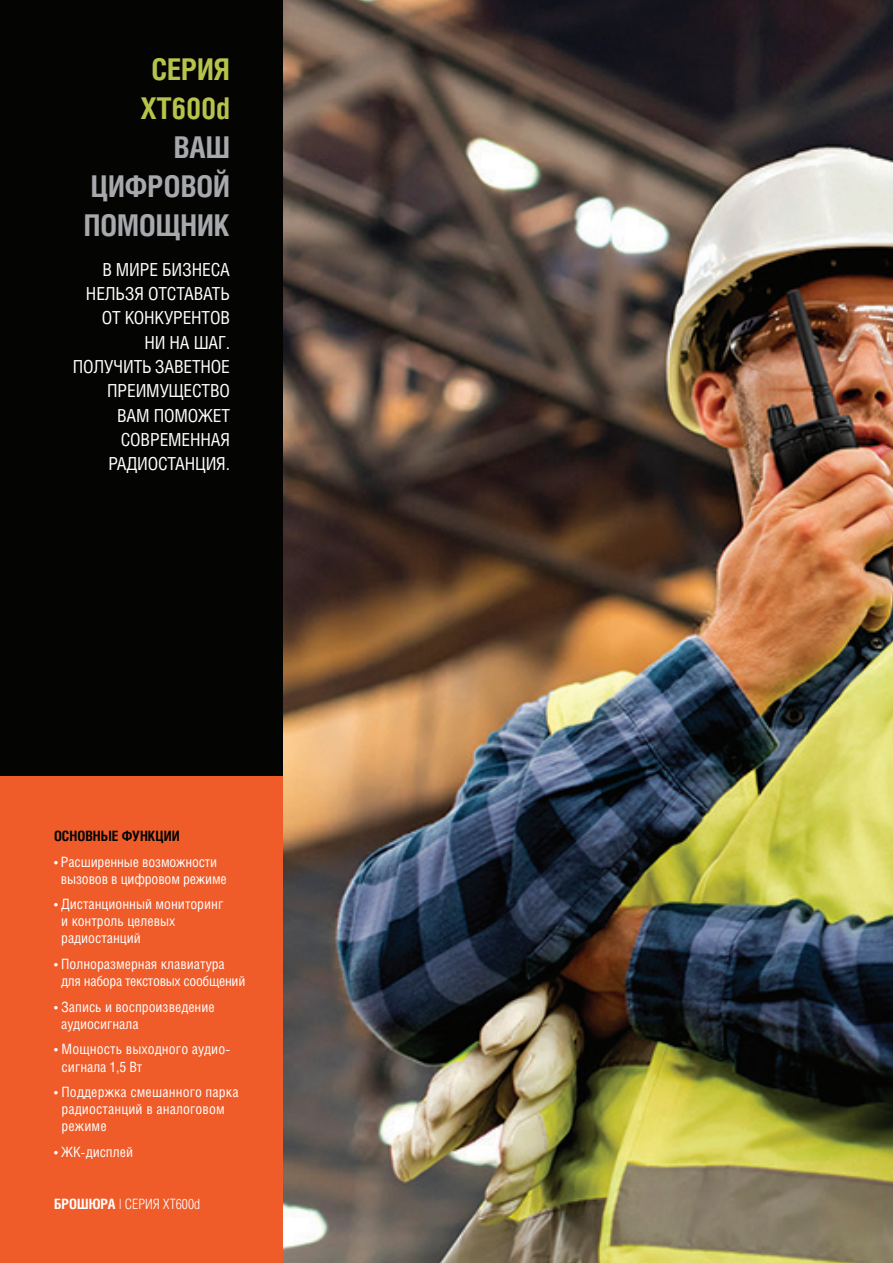
<style>
.page{position:relative;width:893px;height:1263px;background:#fff}
.page>*{position:absolute;margin:0;border:0;box-sizing:border-box;transform-origin:0 0}
.t1{font:700 30px/39px "Helios Cond C";color:#a8a9ad;text-align:right}
.t2{font:18px/24.3px "Helios Cond C";letter-spacing:-.01em;color:#fff;text-align:right}
.t3{font:14.25px/17.1px "Helios Cond C";color:#fff}
.t4{font:14.25px/17.1px "Helios Cond C";letter-spacing:-.02em;color:#fff}
.t5{font:14.25px "Helios Cond Light C";color:#fff}
.t6{font:700 14.25px "Helios Cond C";color:#040503}
.s1{color:#b7c34b}
.s2{font-family:"Helios Cond C";font-weight:700}
</style>
<div class="page">
<div style="left:0;top:0;width:310px;height:1263px;background:#ef5b29"></div>
<div style="left:0;top:0;width:284px;height:775px;background:#040503"></div>
<img style="left:284px;top:0;width:609px;height:1263px">
<p class="t1" style="left:84px;top:49px;width:148px"><span class="s1">СЕРИЯ<br>XT600d<br></span>ВАШ<br>ЦИФРОВОЙ<br>ПОМОЩНИК</p>
<p class="t2" style="left:73px;top:257px;width:159px">В МИРЕ БИЗНЕСА<br>НЕЛЬЗЯ ОТСТАВАТЬ<br>ОТ КОНКУРЕНТОВ<br>НИ НА ШАГ.<br>ПОЛУЧИТЬ ЗАВЕТНОЕ<br>ПРЕИМУЩЕСТВО<br>ВАМ ПОМОЖЕТ<br>СОВРЕМЕННАЯ<br>РАДИОСТАНЦИЯ.</p>
<p class="t6" style="left:54px;top:827px;width:127px">ОСНОВНЫЕ ФУНКЦИИ</p>
<p class="t3" style="left:61px;top:853px;width:167px;text-indent:-7px">• Расширенные возможности вызовов в цифровом режиме</p>
<p class="t3" style="left:61px;top:895px;width:164px;text-indent:-7px">• Дистанционный мониторинг и контроль целевых радиостанций</p>
<p class="t4" style="left:61px;top:955px;width:186px;text-indent:-7px">• Полноразмерная клавиатура для набора текстовых сообщений</p>
<p class="t3" style="left:61px;top:998px;width:155px;text-indent:-7px">• Запись и воспроизведение аудиосигнала</p>
<p class="t3" style="left:62px;top:1040px;width:170px;text-indent:-8px">• Мощность выходного аудио&shy;сигнала 1,5 Вт</p>
<p class="t3" style="left:62px;top:1083px;width:179px;text-indent:-8px">• Поддержка смешанного парка радиостанций в аналоговом режиме</p>
<p class="t3" style="left:54px;top:1143px;width:81px">• ЖК-дисплей</p>
<p class="t5" style="left:54px;top:1196px;width:148px"><span class="s2">БРОШЮРА</span> | СЕРИЯ XT600d</p>
</div>
